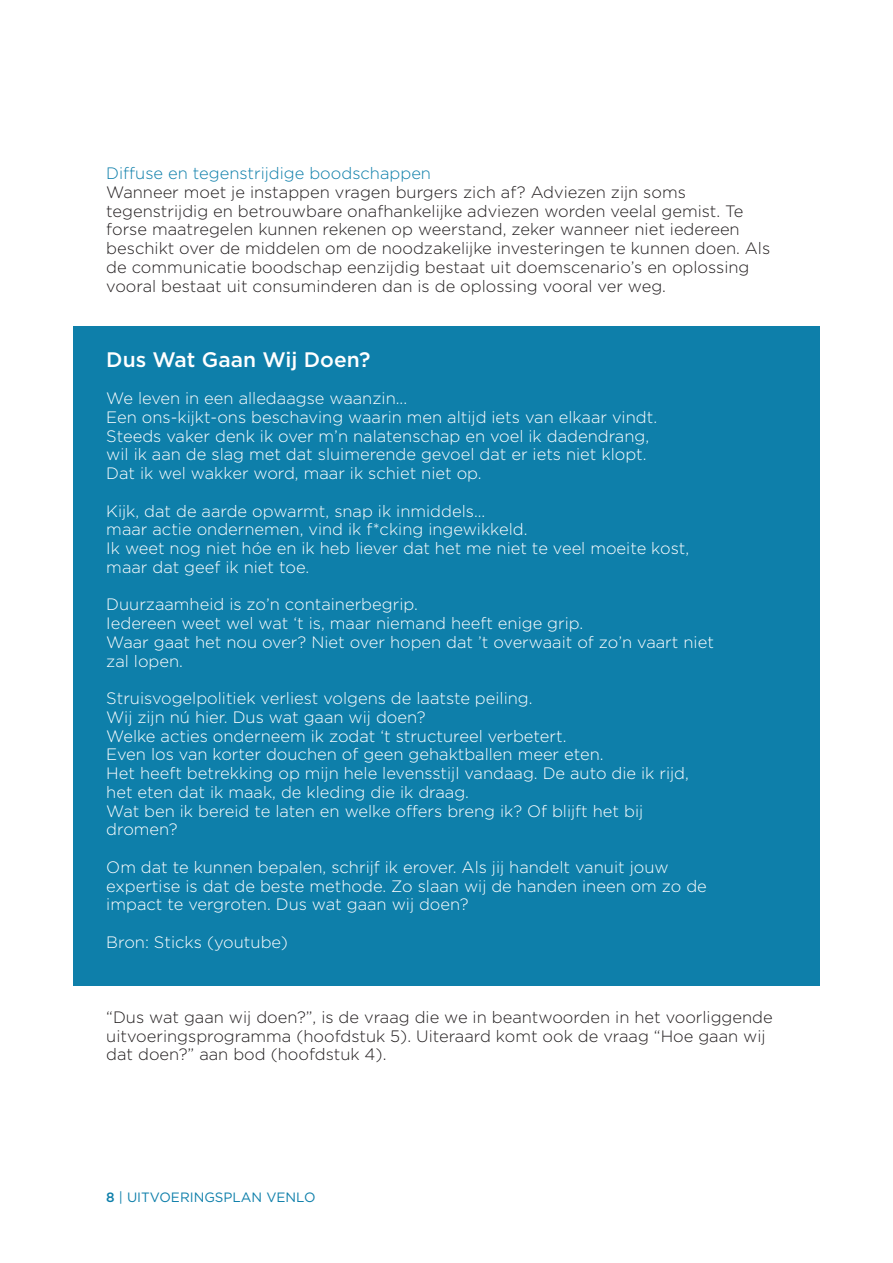
<style>
.page{position:relative;width:893px;height:1263px;background:#fff}
.page>*{position:absolute;margin:0;border:0;box-sizing:border-box;transform-origin:0 0}
.t1{font:500 21px "Gotham";color:#fff}
.t2{font:300 16.5px/18.8px "Gotham";color:#fff}
.t3{font:300 16.5px/18.8px "Gotham";color:#231f20}
.t4{font:300 16.5px "Gotham";color:#0e7faa}
.t5{font:13.5px "Gotham";color:#0e7faa}
.s1{font-weight:500}
</style>
<div class="page">
<div style="left:73px;top:326px;width:747px;height:659px;background:#0e7faa"></div>
<p class="t4" style="left:106px;top:163px;width:326px">Diffuse en tegenstrijdige boodschappen</p>
<p class="t3" style="left:106px;top:182px;width:665px">Wanneer moet je instappen vragen burgers zich af? Adviezen zijn soms tegenstrijdig en betrouwbare onafhankelijke adviezen worden veelal gemist. Te forse maatregelen kunnen rekenen op weerstand, zeker wanneer niet iedereen beschikt over de middelen om de noodzakelijke investeringen te kunnen doen. Als de communicatie boodschap eenzijdig bestaat uit doemscenario’s en oplossing vooral bestaat uit consuminderen dan is de oplossing vooral ver weg.</p>
<p class="t1" style="left:106px;top:345px;width:266px">Dus Wat Gaan Wij Doen?</p>
<p class="t2" style="left:106px;top:388px;width:552px">We leven in een alledaagse waanzin...<br>Een ons-kijkt-ons beschaving waarin men altijd iets van elkaar vindt.<br>Steeds vaker denk ik over m’n nalatenschap en voel ik dadendrang, wil ik aan de slag met dat sluimerende gevoel dat er iets niet klopt.<br>Dat ik wel wakker word, maar ik schiet niet op.</p>
<p class="t2" style="left:106px;top:501px;width:584px">Kijk, dat de aarde opwarmt, snap ik inmiddels...<br>maar actie ondernemen, vind ik f*cking ingewikkeld.<br>Ik weet nog niet hóe en ik heb liever dat het me niet te veel moeite kost, maar dat geef ik niet toe.</p>
<p class="t2" style="left:106px;top:595px;width:609px">Duurzaamheid is zo’n containerbegrip.<br>Iedereen weet wel wat ‘t is, maar niemand heeft enige grip.<br>Waar gaat het nou over? Niet over hopen dat ’t overwaait of zo’n vaart niet zal lopen.</p>
<p class="t2" style="left:106px;top:688px;width:584px">Struisvogelpolitiek verliest volgens de laatste peiling.<br>Wij zijn nú hier. Dus wat gaan wij doen?<br>Welke acties onderneem ik zodat ‘t structureel verbetert.<br>Even los van korter douchen of geen gehaktballen meer eten.<br>Het heeft betrekking op mijn hele levensstijl vandaag. De auto die ik rijd, het eten dat ik maak, de kleding die ik draag.<br>Wat ben ik bereid te laten en welke offers breng ik? Of blijft het bij dromen?</p>
<p class="t2" style="left:106px;top:857px;width:602px">Om dat te kunnen bepalen, schrijf ik erover. Als jij handelt vanuit jouw expertise is dat de beste methode. Zo slaan wij de handen ineen om zo de impact te vergroten. Dus wat gaan wij doen?</p>
<p class="t2" style="left:106px;top:932px;width:183px">Bron: Sticks (youtube)</p>
<p class="t3" style="left:106px;top:1007px;width:668px">“Dus wat gaan wij doen?”, is de vraag die we in beantwoorden in het voorliggende uitvoeringsprogramma (hoofdstuk 5). Uiteraard komt ook de vraag “Hoe gaan wij dat doen?” aan bod (hoofdstuk 4).</p>
<p class="t5" style="left:106px;top:1189px;width:211px"><span class="s1">8</span> | UITVOERINGSPLAN VENLO</p>
</div>
